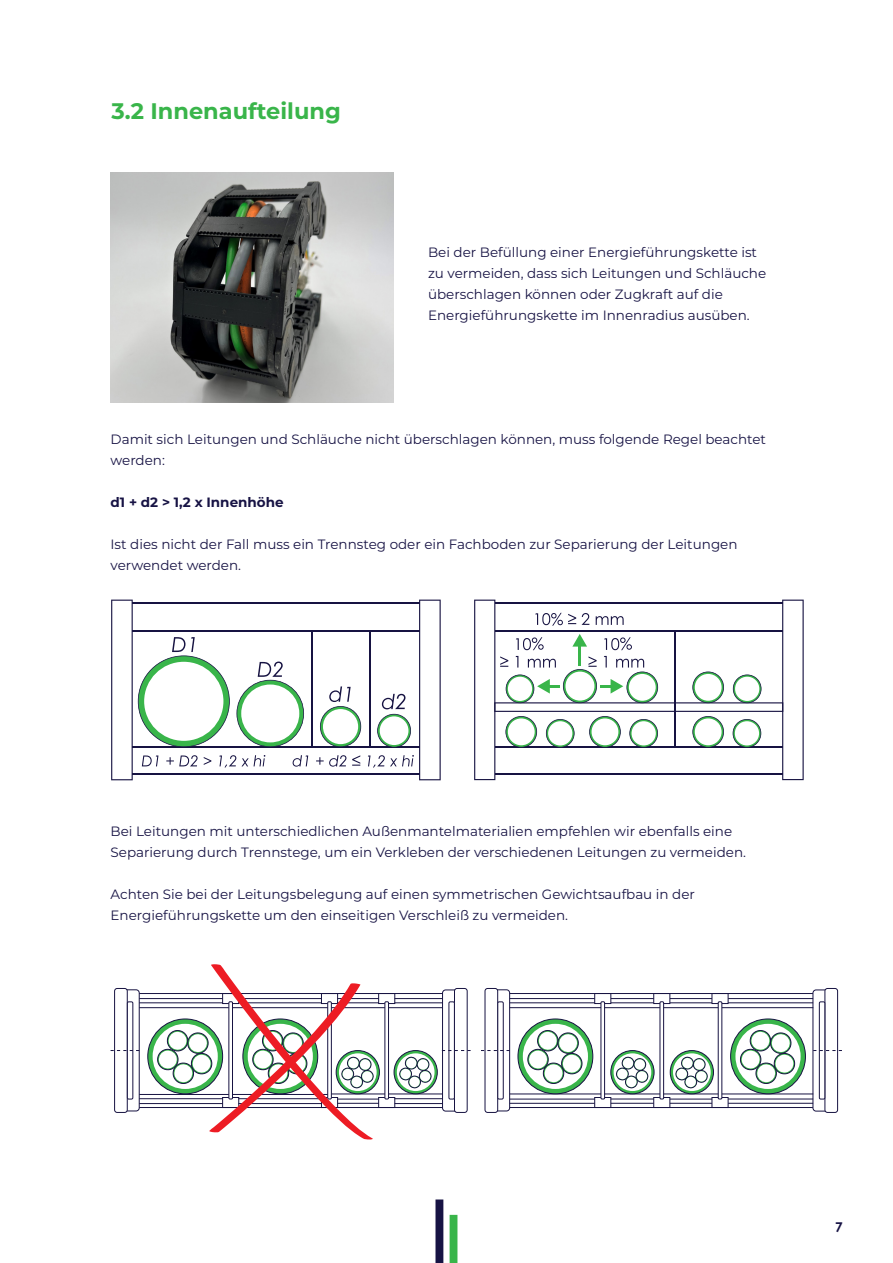
<style>
.page{position:relative;width:893px;height:1263px;background:#fff}
.page>*{position:absolute;margin:0;border:0;box-sizing:border-box;transform-origin:0 0}
.t1{font:700 22.5px "Montserrat";color:#39b54a}
.t2{font:13.5px/21px "Montserrat";color:#171344}
.t3{font:700 13.5px "Montserrat";color:#171344}
.t4{font:700 13.5px "Century Gothic";color:#171344}
</style>
<div class="page">
<div style="left:435px;top:1199px;width:8px;height:64px;background:#171344"></div>
<div style="left:450px;top:1215px;width:7px;height:48px;background:#39b54a"></div>
<div style="left:378px;top:993px;width:17px;height:11px;background:#fff;border:1px solid #171342"></div>
<div style="left:378px;top:1097px;width:17px;height:11px;background:#fff;border:1px solid #171342"></div>
<hr style="left:385px;top:1002px;width:4px;height:97px;background:#fff">
<div style="left:384px;top:1001px;width:5px;height:98px;border:1px solid #171342"></div>
<div style="left:594px;top:993px;width:17px;height:11px;background:#fff;border:1px solid #171342"></div>
<div style="left:594px;top:1097px;width:17px;height:11px;background:#fff;border:1px solid #171342"></div>
<div style="left:601px;top:1001px;width:4px;height:98px;border:1px solid #171342"></div>
<div style="left:653px;top:993px;width:17px;height:11px;background:#fff;border:1px solid #171342"></div>
<div style="left:653px;top:1097px;width:17px;height:11px;background:#fff;border:1px solid #171342"></div>
<div style="left:660px;top:1001px;width:4px;height:98px;border:1px solid #171342"></div>
<div style="left:712px;top:993px;width:16px;height:11px;background:#fff;border:1px solid #171342"></div>
<div style="left:712px;top:1097px;width:16px;height:11px;background:#fff;border:1px solid #171342"></div>
<div style="left:718px;top:1001px;width:4px;height:98px;border:1px solid #171342"></div>
<div style="left:491px;top:989px;width:19px;height:122px;border:1px solid #171342;border-radius:3px"></div>
<div style="left:485px;top:988px;width:13px;height:124px;background:#fff;border-radius:3px"></div>
<div style="left:485px;top:988px;width:13px;height:125px;border:1px solid #171342;border-radius:3px"></div>
<div style="left:497px;top:1001px;width:7px;height:98px;border:1px solid #171342"></div>
<div style="left:812px;top:989px;width:20px;height:122px;border:1px solid #171342;border-radius:3px"></div>
<div style="left:825px;top:988px;width:13px;height:124px;background:#fff;border-radius:3px"></div>
<div style="left:824px;top:988px;width:14px;height:125px;border:1px solid #171342;border-radius:3px"></div>
<div style="left:819px;top:1001px;width:6px;height:98px;border:1px solid #171342"></div>
<div style="left:121px;top:989px;width:19px;height:122px;border:1px solid #171342;border-radius:3px"></div>
<div style="left:115px;top:988px;width:12px;height:124px;background:#fff;border-radius:3px"></div>
<div style="left:114px;top:988px;width:14px;height:125px;border:1px solid #171342;border-radius:3px"></div>
<div style="left:127px;top:1001px;width:6px;height:98px;border:1px solid #171342"></div>
<div style="left:442px;top:989px;width:19px;height:122px;border:1px solid #171342;border-radius:3px"></div>
<div style="left:454px;top:988px;width:13px;height:124px;background:#fff;border-radius:3px"></div>
<div style="left:454px;top:988px;width:14px;height:125px;border:1px solid #171342;border-radius:3px"></div>
<div style="left:448px;top:1001px;width:7px;height:98px;border:1px solid #171342"></div>
<hr style="left:510px;top:993px;width:303px;height:1px;background:#171342">
<hr style="left:139px;top:993px;width:303px;height:1px;background:#171342">
<hr style="left:139px;top:1107px;width:303px;height:1px;background:#171342">
<hr style="left:510px;top:1107px;width:303px;height:1px;background:#171342">
<hr style="left:510px;top:998px;width:85px;height:1px;background:#171342">
<hr style="left:510px;top:1002px;width:85px;height:1px;background:#171342">
<hr style="left:510px;top:1099px;width:85px;height:1px;background:#171342">
<hr style="left:510px;top:1103px;width:85px;height:1px;background:#171342">
<hr style="left:510px;top:1007px;width:91px;height:1px;background:#171342">
<hr style="left:139px;top:998px;width:84px;height:1px;background:#171342">
<hr style="left:139px;top:1002px;width:84px;height:1px;background:#171342">
<hr style="left:139px;top:1007px;width:90px;height:1px;background:#171342">
<hr style="left:139px;top:1094px;width:90px;height:1px;background:#171342">
<hr style="left:139px;top:1098px;width:84px;height:1px;background:#171342">
<hr style="left:139px;top:1103px;width:84px;height:1px;background:#171342">
<hr style="left:510px;top:1093px;width:91px;height:1px;background:#171342">
<hr style="left:728px;top:998px;width:85px;height:1px;background:#171342">
<hr style="left:728px;top:1002px;width:85px;height:1px;background:#171342">
<hr style="left:728px;top:1103px;width:85px;height:1px;background:#171342">
<hr style="left:728px;top:1099px;width:85px;height:1px;background:#171342">
<hr style="left:722px;top:1007px;width:91px;height:1px;background:#171342">
<hr style="left:722px;top:1093px;width:91px;height:1px;background:#171342">
<hr style="left:611px;top:998px;width:43px;height:1px;background:#171342">
<hr style="left:611px;top:1103px;width:43px;height:1px;background:#171342">
<hr style="left:611px;top:1002px;width:43px;height:1px;background:#171342">
<hr style="left:611px;top:1099px;width:43px;height:1px;background:#171342">
<hr style="left:605px;top:1007px;width:55px;height:1px;background:#171342">
<hr style="left:337px;top:998px;width:42px;height:1px;background:#171342">
<hr style="left:337px;top:1002px;width:42px;height:1px;background:#171342">
<hr style="left:337px;top:1099px;width:42px;height:1px;background:#171342">
<hr style="left:337px;top:1103px;width:42px;height:1px;background:#171342">
<hr style="left:331px;top:1007px;width:54px;height:1px;background:#171342">
<hr style="left:331px;top:1093px;width:54px;height:1px;background:#171342">
<hr style="left:395px;top:998px;width:47px;height:1px;background:#171342">
<hr style="left:395px;top:1002px;width:47px;height:1px;background:#171342">
<hr style="left:395px;top:1103px;width:47px;height:1px;background:#171342">
<hr style="left:395px;top:1098px;width:47px;height:1px;background:#171342">
<hr style="left:389px;top:1007px;width:53px;height:1px;background:#171342">
<hr style="left:389px;top:1093px;width:53px;height:1px;background:#171342">
<hr style="left:605px;top:1093px;width:55px;height:1px;background:#171342">
<hr style="left:670px;top:998px;width:42px;height:1px;background:#171342">
<hr style="left:670px;top:1099px;width:42px;height:1px;background:#171342">
<hr style="left:670px;top:1002px;width:42px;height:1px;background:#171342">
<hr style="left:670px;top:1103px;width:42px;height:1px;background:#171342">
<hr style="left:664px;top:1007px;width:54px;height:1px;background:#171342">
<hr style="left:664px;top:1093px;width:54px;height:1px;background:#171342">
<svg style="left:111px;top:1050px;width:28px;height:1px"></svg>
<svg style="left:813px;top:1050px;width:29px;height:1px"></svg>
<svg style="left:481px;top:1050px;width:29px;height:1px"></svg>
<svg style="left:442px;top:1050px;width:29px;height:1px"></svg>
<svg style="left:518px;top:1019px;width:75px;height:75px"></svg>
<div style="left:518px;top:1018px;width:75px;height:76px;border:1px solid #171342;border-radius:50%"></div>
<div style="left:523px;top:1024px;width:65px;height:65px;background:#fff;border-radius:50%"></div>
<svg style="left:526px;top:1029px;width:57px;height:56px"></svg>
<svg style="left:731px;top:1019px;width:74px;height:75px"></svg>
<div style="left:730px;top:1018px;width:76px;height:76px;border:1px solid #171342;border-radius:50%"></div>
<div style="left:735px;top:1024px;width:66px;height:65px;background:#fff;border-radius:50%"></div>
<svg style="left:739px;top:1029px;width:56px;height:56px"></svg>
<svg style="left:148px;top:1019px;width:75px;height:75px"></svg>
<svg style="left:336px;top:1050px;width:43px;height:44px"></svg>
<div style="left:336px;top:1050px;width:44px;height:44px;border:1px solid #171342;border-radius:50%"></div>
<svg style="left:339px;top:1053px;width:38px;height:38px"></svg>
<svg style="left:394px;top:1050px;width:43px;height:44px"></svg>
<div style="left:394px;top:1050px;width:44px;height:44px;border:1px solid #171342;border-radius:50%"></div>
<svg style="left:397px;top:1053px;width:37px;height:38px"></svg>
<svg style="left:398px;top:1056px;width:34px;height:33px"></svg>
<svg style="left:611px;top:1050px;width:43px;height:44px"></svg>
<div style="left:610px;top:1050px;width:44px;height:44px;border:1px solid #171342;border-radius:50%"></div>
<svg style="left:614px;top:1053px;width:37px;height:38px"></svg>
<svg style="left:615px;top:1056px;width:34px;height:33px"></svg>
<svg style="left:670px;top:1050px;width:43px;height:44px"></svg>
<div style="left:670px;top:1050px;width:44px;height:44px;border:1px solid #171342;border-radius:50%"></div>
<svg style="left:673px;top:1053px;width:38px;height:38px"></svg>
<svg style="left:675px;top:1056px;width:33px;height:33px"></svg>
<svg style="left:156px;top:964px;width:218px;height:175px"></svg>
<svg style="left:316px;top:755px;width:30px;height:12px"></svg>
<svg style="left:352px;top:755px;width:8px;height:11px"></svg>
<hr style="left:132px;top:603px;width:288px;height:1px;background:#171342">
<hr style="left:132px;top:630px;width:288px;height:2px;background:#171342">
<hr style="left:132px;top:747px;width:288px;height:1px;background:#171342">
<hr style="left:132px;top:774px;width:288px;height:1px;background:#171342">
<svg style="left:111px;top:600px;width:197px;height:180px"></svg>
<div style="left:241px;top:684px;width:58px;height:58px;background:#fff;border-radius:50%"></div>
<svg style="left:320px;top:686px;width:41px;height:61px"></svg>
<div style="left:323px;top:709px;width:35px;height:35px;background:#fff;border-radius:50%"></div>
<svg style="left:368px;top:600px;width:73px;height:180px"></svg>
<div style="left:380px;top:716px;width:28px;height:29px;background:#fff;border-radius:50%"></div>
<hr style="left:311px;top:631px;width:1px;height:116px;background:#171342">
<hr style="left:369px;top:631px;width:1px;height:116px;background:#171342">
<svg style="left:474px;top:600px;width:330px;height:180px"></svg>
<div style="left:695px;top:718px;width:27px;height:27px;background:#fff;border-radius:50%"></div>
<img style="left:111px;top:172px;width:282px;height:231px">
<h1 class="t1" style="left:111px;top:95px;width:231px">3.2 Innenaufteilung</h1>
<p class="t2" style="left:428px;top:241px;width:340px">Bei der Befüllung einer Energieführungskette ist zu vermeiden, dass sich Leitungen und Schläuche überschlagen können oder Zugkraft auf die Energieführungskette im Innenradius ausüben.</p>
<p class="t2" style="left:111px;top:428px;width:657px">Damit sich Leitungen und Schläuche nicht überschlagen können, muss folgende Regel beachtet werden:</p>
<p class="t3" style="left:111px;top:492px;width:175px">d1 + d2 &gt; 1,2 x Innenhöhe</p>
<p class="t2" style="left:111px;top:533px;width:628px">Ist dies nicht der Fall muss ein Trennsteg oder ein Fachboden zur Separierung der Leitungen verwendet werden.</p>
<p class="t2" style="left:111px;top:820px;width:637px">Bei Leitungen mit unterschiedlichen Außenmantelmaterialien empfehlen wir ebenfalls eine<br>Separierung durch Trennstege, um ein Verkleben der verschiedenen Leitungen zu vermeiden.</p>
<p class="t2" style="left:111px;top:883px;width:586px">Achten Sie bei der Leitungsbelegung auf einen symmetrischen Gewichtsaufbau in der<br>Energieführungskette um den einseitigen Verschleiß zu vermeiden.</p>
<p class="t4" style="left:835px;top:1217px;width:9px">7</p>
</div>
